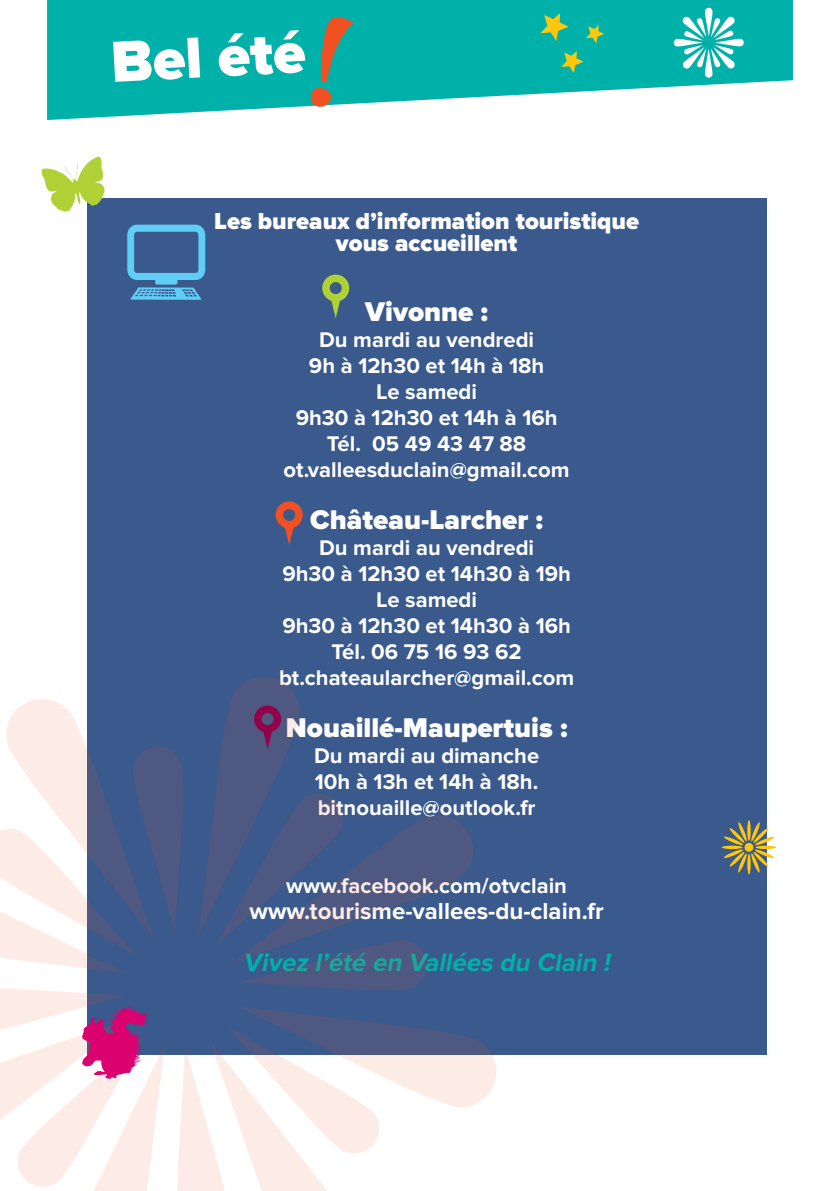
<style>
.page{position:relative;width:840px;height:1191px;background:#fff}
.page>*{position:absolute;margin:0;border:0;box-sizing:border-box;transform-origin:0 0}
.t1{font:900 60px "Proxima Nova";color:#fff}
.t2{font:900 28px "Proxima Nova";color:#fff}
.t3{font:italic 700 26px "Proxima Nova";color:#00b1aa}
.t4{font:900 24px "Proxima Nova";color:#fff}
.t5{font:700 24px "Proxima Nova";color:#fff}
.t6{font:700 22px "Proxima Nova";color:#fff}
</style>
<div class="page">
<div style="left:87px;top:199px;width:679px;height:856px;background:#3a598c"></div>
<svg style="left:0;top:699px;width:183px;height:274px"></svg>
<svg style="left:47px;top:0;width:745px;height:120px;fill:#00b1aa"></svg>
<svg style="left:673px;top:8px;width:70px;height:70px"></svg>
<svg style="left:540px;top:13px;width:28px;height:28px"></svg>
<svg style="left:561px;top:51px;width:22px;height:22px"></svg>
<svg style="left:585px;top:25px;width:19px;height:18px"></svg>
<svg style="left:310px;top:11px;width:43px;height:97px;background:#4c9885"></svg>
<svg style="left:275px;top:501px;width:27px;height:44px"></svg>
<svg style="left:199px;top:677px;width:274px;height:313px"></svg>
<svg style="left:322px;top:274px;width:27px;height:44px"></svg>
<svg style="left:127px;top:225px;width:78px;height:75px"></svg>
<svg style="left:723px;top:822px;width:51px;height:51px"></svg>
<div style="left:744px;top:843px;width:9px;height:8px;background:#fec70c;border-radius:50%"></div>
<svg style="left:41px;top:156px;width:63px;height:56px"></svg>
<svg style="left:177px;top:1006px;width:320px;height:185px"></svg>
<svg style="left:0;top:988px;width:165px;height:203px"></svg>
<p class="t1" style="left:109px;top:35px;width:196px;rotate:-3deg">Bel été</p>
<p class="t4" style="left:214px;top:210px;width:426px">Les bureaux d’information touristique</p>
<p class="t4" style="left:336px;top:232px;width:183px">vous accueillent</p>
<p class="t2" style="left:365px;top:299px;width:124px">Vivonne :</p>
<p class="t6" style="left:319px;top:327px;width:216px">Du mardi au vendredi</p>
<p class="t6" style="left:309px;top:353px;width:237px">9h à 12h30 et 14h à 18h</p>
<p class="t6" style="left:376px;top:379px;width:102px">Le samedi</p>
<p class="t6" style="left:295px;top:405px;width:263px">9h30 à 12h30 et 14h à 16h</p>
<p class="t6" style="left:327px;top:431px;width:201px">Tél. 05 49 43 47 88</p>
<p class="t6" style="left:283px;top:457px;width:287px">ot.valleesduclain@gmail.com</p>
<p class="t2" style="left:310px;top:507px;width:234px">Château-Larcher :</p>
<p class="t6" style="left:319px;top:535px;width:216px">Du mardi au vendredi</p>
<p class="t6" style="left:282px;top:561px;width:290px">9h30 à 12h30 et 14h30 à 19h</p>
<p class="t6" style="left:376px;top:587px;width:102px">Le samedi</p>
<p class="t6" style="left:282px;top:613px;width:290px">9h30 à 12h30 et 14h30 à 16h</p>
<p class="t6" style="left:331px;top:639px;width:191px">Tél. 06 75 16 93 62</p>
<p class="t6" style="left:279px;top:665px;width:296px">bt.chateaularcher@gmail.com</p>
<p class="t2" style="left:286px;top:715px;width:283px">Nouaillé-Maupertuis :</p>
<p class="t6" style="left:314px;top:743px;width:226px">Du mardi au dimanche</p>
<p class="t6" style="left:315px;top:769px;width:225px">10h à 13h et 14h à 18h.</p>
<p class="t6" style="left:317px;top:795px;width:219px">bitnouaille@outlook.fr</p>
<p class="t6" style="left:286px;top:873px;width:282px">www.facebook.com/otvclain</p>
<p class="t5" style="left:249px;top:897px;width:355px">www.tourisme-vallees-du-clain.fr</p>
<p class="t3" style="left:243px;top:947px;width:373px">Vivez l’été en Vallées du Clain !</p>
</div>
